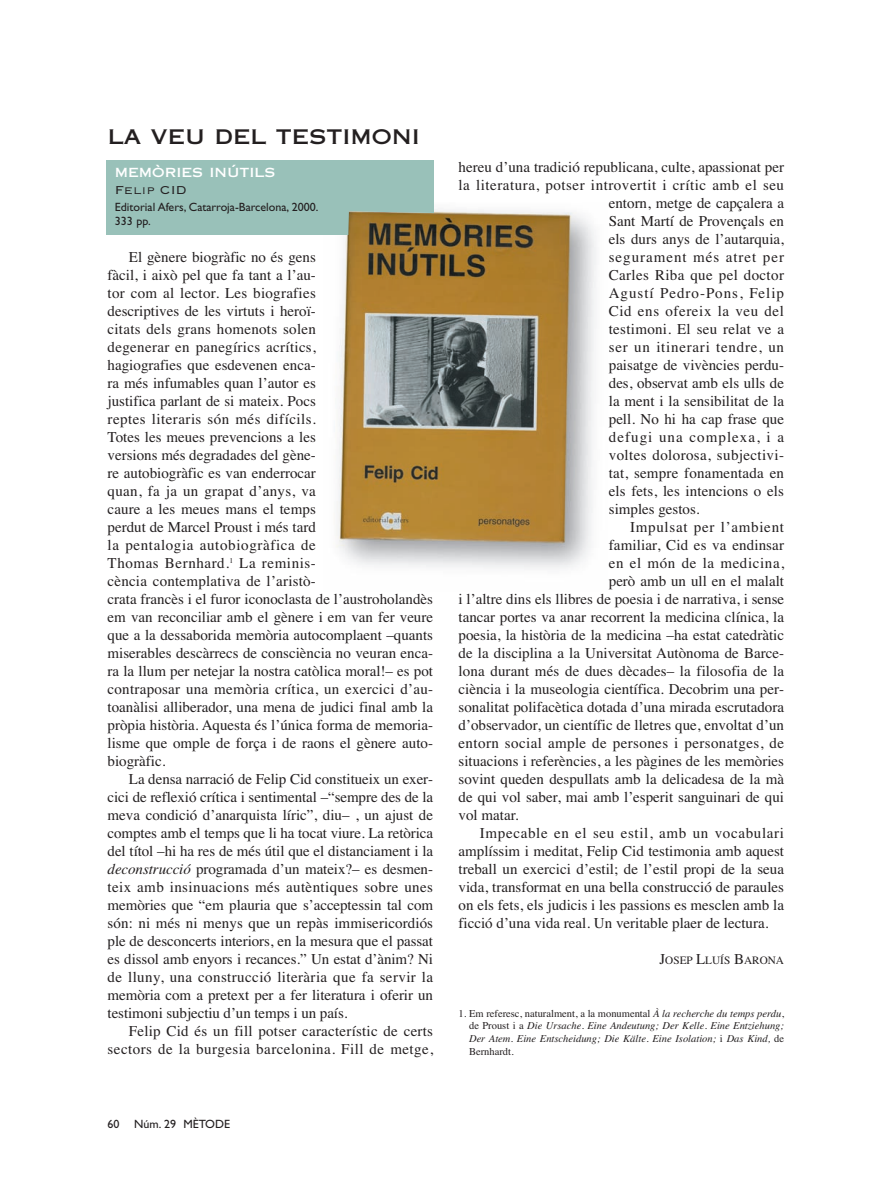
<style>
.page{position:relative;width:893px;height:1191px;background:#fff}
.page>*{position:absolute;margin:0;border:0;box-sizing:border-box;transform-origin:0 0}
.t1{font:24px "Copperplate Thirty One AB";color:#231f20}
.t2{font:15px/18px "Times";color:#231f20}
.t3{font:15px "Times";letter-spacing:.025em;color:#231f20}
.t4{font:15px "Times";letter-spacing:.035em;color:#231f20}
.t5{font:15px "Times";letter-spacing:.065em;color:#231f20}
.t6{font:15px "Times";letter-spacing:.05em;color:#231f20}
.t7{font:15px "Times";letter-spacing:.04em;color:#231f20}
.t8{font:15px "Times";letter-spacing:.045em;color:#231f20}
.t9{font:15px "Times";letter-spacing:.02em;color:#231f20}
.t10{font:15px "Times";letter-spacing:.07em;color:#231f20}
.t11{font:15px "Copperplate Thirty One AB";color:#fff}
.t12{font:15px "Copperplate Thirty Two BC";color:#231f20}
.t13{font:12px/14.4px "Gill Sans";color:#231f20}
.t14{font:11.25px "Times";color:#231f20}
.t15{font:italic 10.5px/12.6px "Times";color:#231f20;text-align:justify}
.s1{font-style:italic}
.s2{font-size:15px}
.s3{font-style:normal}
</style>
<div class="page">
<img style="left:324px;top:209px;width:272px;height:360px">
<div style="left:106px;top:160px;width:328px;height:74px;background:#99c1b9"></div>
<img style="left:341px;top:211px;width:228px;height:331px">
<h1 class="t1" style="left:108px;top:122px;width:313px">LA VEU DEL TESTIMONI</h1>
<p class="t11" style="left:115px;top:163px;width:162px">MEMÒRIES INÚTILS</p>
<p class="t12" style="left:115px;top:180px;width:73px">Felip CID</p>
<p class="t13" style="left:115px;top:201px;width:205px">Editorial Afers, Catarroja-Barcelona, 2000.<br>333 pp.</p>
<p class="t2" style="left:108px;top:249px;width:327px;text-indent:21px">El gènere biogràfic no és gens<br>fàcil, i això pel que fa tant a l’au-<br>tor com al lector. Les biografies<br>descriptives de les virtuts i heroï-<br>citats dels grans homenots solen<br>degenerar en panegírics acrítics,<br>hagiografies que esdevenen enca-<br>ra més infumables quan l’autor es<br>justifica parlant de si mateix. Pocs<br>reptes literaris són més difícils.<br>Totes les meues prevencions a les<br>versions més degradades del gène-<br>re autobiogràfic es van enderrocar<br>quan, fa ja un grapat d’anys, va<br>caure a les meues mans el temps<br>perdut de Marcel Proust i més tard<br>la pentalogia autobiogràfica de<br>Thomas Bernhard.<sup>1</sup> La reminis-<br>cència contemplativa de l’aristò-<br>crata francès i el furor iconoclasta de l’austroholandès em van reconciliar amb el gènere i em van fer veure que a la dessaborida memòria autocomplaent –quants miserables descàrrecs de consciència no veuran enca&shy;ra la llum per netejar la nostra catòlica moral!– es pot contraposar una memòria crítica, un exercici d’au&shy;toanàlisi alliberador, una mena de judici final amb la pròpia història. Aquesta és l’única forma de memoria&shy;lisme que omple de força i de raons el gènere auto&shy;biogràfic.</p>
<p class="t2" style="left:108px;top:771px;width:327px;text-align:justify;text-indent:21px">La densa narració de Felip Cid constitueix un exer&shy;cici de reflexió crítica i sentimental –“sempre des de la meva condició d’anarquista líric”, diu– , un ajust de comptes amb el temps que li ha tocat viure. La retòrica del títol –hi ha res de més útil que el distanciament i la <span class="s1">deconstrucció</span> programada d’un mateix?– es desmen&shy;teix amb insinuacions més autèntiques sobre unes memòries que “em plauria que s’acceptessin tal com són: ni més ni menys que un repàs immisericordiós ple de desconcerts interiors, en la mesura que el passat es dissol amb enyors i recances.” Un estat d’ànim? Ni de lluny, una construcció literària que fa servir la memòria com a pretext per a fer literatura i oferir un testimoni subjectiu d’un temps i un país.</p>
<p class="t2" style="left:108px;top:1023px;width:327px;text-align:right">Felip Cid és un fill potser característic de certs sectors de la burgesia barcelonina. Fill de metge,</p>
<p class="t13" style="left:108px;top:1118px;width:124px">60 Núm. 29 MÈTODE</p>
<p class="t2" style="left:459px;top:159px;width:327px">hereu d’una tradició republicana, culte, apassionat per</p>
<p class="t4" style="left:459px;top:179px;width:327px">la literatura, potser introvertit i crític amb el seu</p>
<p class="t2" style="left:609px;top:195px;width:177px">entorn, metge de capçalera a</p>
<p class="t2" style="left:609px;top:213px;width:177px">Sant Martí de Provençals en</p>
<p class="t2" style="left:609px;top:231px;width:177px">els durs anys de l’autarquia,</p>
<p class="t5" style="left:609px;top:251px;width:177px">segurament més atret per</p>
<p class="t3" style="left:609px;top:269px;width:177px">Carles Riba que pel doctor</p>
<p class="t5" style="left:609px;top:287px;width:177px">Agustí Pedro-Pons, Felip</p>
<p class="t7" style="left:609px;top:305px;width:177px">Cid ens ofereix la veu del</p>
<p class="t9" style="left:609px;top:323px;width:177px">testimoni. El seu relat ve a</p>
<p class="t6" style="left:609px;top:341px;width:177px">ser un itinerari tendre, un</p>
<p class="t2" style="left:609px;top:357px;width:177px">paisatge de vivències perdu-</p>
<p class="t2" style="left:609px;top:375px;width:177px">des, observat amb els ulls de</p>
<p class="t2" style="left:609px;top:393px;width:177px">la ment i la sensibilitat de la</p>
<p class="t2" style="left:609px;top:411px;width:177px">pell. No hi ha cap frase que</p>
<p class="t10" style="left:609px;top:431px;width:177px">defugi una complexa, i a</p>
<p class="t3" style="left:609px;top:449px;width:177px">voltes dolorosa, subjectivi-</p>
<p class="t2" style="left:609px;top:465px;width:177px">tat, sempre fonamentada en</p>
<p class="t2" style="left:609px;top:483px;width:177px">els fets, les intencions o els</p>
<p class="t2" style="left:609px;top:501px;width:92px">simples gestos.</p>
<p class="t6" style="left:630px;top:521px;width:155px">Impulsat per l’ambient</p>
<p class="t2" style="left:609px;top:537px;width:177px">familiar, Cid es va endinsar</p>
<p class="t7" style="left:609px;top:557px;width:177px">en el món de la medicina,</p>
<p class="t2" style="left:609px;top:573px;width:177px">però amb un ull en el malalt</p>
<p class="t2" style="left:459px;top:591px;width:327px">i l’altre dins els llibres de poesia i de narrativa, i sense</p>
<p class="t2" style="left:459px;top:609px;width:327px">tancar portes va anar recorrent la medicina clínica, la</p>
<p class="t2" style="left:459px;top:627px;width:327px">poesia, la història de la medicina –ha estat catedràtic</p>
<p class="t2" style="left:459px;top:645px;width:327px">de la disciplina a la Universitat Autònoma de Barce-</p>
<p class="t2" style="left:459px;top:663px;width:327px">lona durant més de dues dècades– la filosofia de la</p>
<p class="t2" style="left:459px;top:681px;width:327px">ciència i la museologia científica. Decobrim una per-</p>
<p class="t2" style="left:459px;top:699px;width:327px">sonalitat polifacètica dotada d’una mirada escrutadora</p>
<p class="t2" style="left:459px;top:717px;width:327px">d’observador, un científic de lletres que, envoltat d’un</p>
<p class="t3" style="left:459px;top:737px;width:327px">entorn social ample de persones i personatges, de</p>
<p class="t2" style="left:459px;top:753px;width:327px">situacions i referències, a les pàgines de les memòries</p>
<p class="t2" style="left:459px;top:771px;width:327px">sovint queden despullats amb la delicadesa de la mà</p>
<p class="t2" style="left:459px;top:789px;width:327px">de qui vol saber, mai amb l’esperit sanguinari de qui</p>
<p class="t2" style="left:459px;top:807px;width:61px">vol matar.</p>
<p class="t8" style="left:480px;top:827px;width:306px">Impecable en el seu estil, amb un vocabulari</p>
<p class="t2" style="left:459px;top:843px;width:327px">amplíssim i meditat, Felip Cid testimonia amb aquest</p>
<p class="t2" style="left:459px;top:861px;width:327px">treball un exercici d’estil; de l’estil propi de la seua</p>
<p class="t2" style="left:459px;top:879px;width:327px">vida, transformat en una bella construcció de paraules</p>
<p class="t2" style="left:459px;top:897px;width:327px">on els fets, els judicis i les passions es mesclen amb la</p>
<p class="t2" style="left:459px;top:915px;width:311px">ficció d’una vida real. Un veritable plaer de lectura.</p>
<p class="t14" style="left:659px;top:956px;width:126px"><span class="s2">J</span>OSEP <span class="s2">L</span>LUÍS <span class="s2">B</span>ARONA</p>
<p class="t15" style="left:469px;top:1007px;width:316px;text-indent:-10px"><span class="s3">1. Em referesc, naturalment, a la monumental</span> À la recherche du temps perdu<span class="s3">, de Proust i a</span> Die Ursache. Eine Andeutung; Der Kelle. Eine Entziehung; Der Atem. Eine Entscheidung; Die Kälte. Eine Isolation; <span class="s3">i</span> Das Kind, <span class="s3">de Bernhardt.</span></p>
</div>
